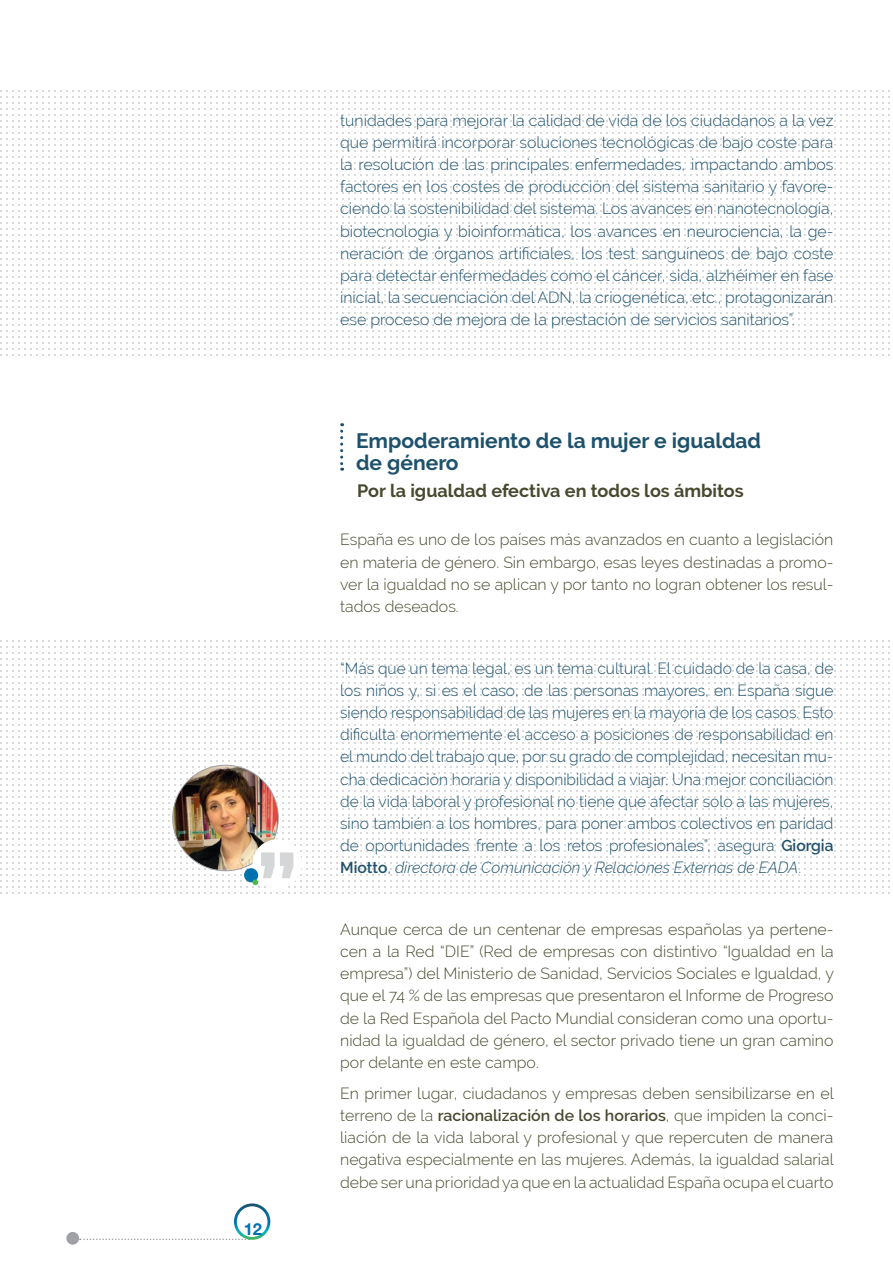
<style>
.page{position:relative;width:893px;height:1263px;background:#fff}
.page>*{position:absolute;margin:0;border:0;box-sizing:border-box;transform-origin:0 0}
.nivel_2{font:700 21px/22.2px "Raleway";color:#1d516c}
.nivel_2_-verde{font:700 18px "Raleway";color:#494930}
.t1{font:700 16.5px "Helvetica Neue";color:#0071ad}
.txt_corrido{font:300 15.9px/22.2px "Raleway";color:#1d516c;text-align:justify}
.txt_corrido-2{font:300 15.9px/22.2px "Raleway";color:#494930;text-align:justify}
.s1{font-weight:600}
.s2{font-style:italic}
</style>
<div class="page">
<div style="left:66px;top:1232px;width:13px;height:13px;background:#a0a1a5;border-radius:50%"></div>
<svg style="left:80px;top:1238px;width:168px;height:2px"></svg>
<div style="left:234px;top:1203px;width:36px;height:37px;border:3px solid #fff;border-radius:50%"></div>
<hr style="left:892px;top:617px;width:1px;height:245px;background:#bfbfbf">
<svg style="left:0;top:90px;width:890px;height:266px"></svg>
<svg style="left:0;top:638px;width:893px;height:256px"></svg>
<svg style="left:340px;top:423px;width:3px;height:48px"></svg>
<img style="left:173px;top:765px;width:105px;height:106px;border-radius:53px">
<div style="left:252px;top:839px;width:50px;height:50px;background:#fff;border-radius:50%"></div>
<div style="left:244px;top:868px;width:14px;height:14px;background:#0071ad;border-radius:50%"></div>
<svg style="left:252px;top:852px;width:41px;height:33px"></svg>
<p class="t1" style="left:244px;top:1216px;width:20px">12</p>
<p class="txt_corrido" style="left:340px;top:109px;width:495px">tunidades para mejorar la calidad de vida de los ciudadanos a la vez que permitirá incorporar soluciones tecnológicas de bajo coste para la resolución de las principales enfermedades, impactando ambos factores en los costes de producción del sistema sanitario y favore&shy;ciendo la sostenibilidad del sistema. Los avances en nanotecnología, biotecnología y bioinformática, los avances en neurociencia, la ge&shy;neración de órganos artificiales, los test sanguíneos de bajo coste para detectar enfermedades como el cáncer, sida, alzhéimer en fase inicial, la secuenciación del ADN, la criogenética, etc., protagonizarán ese proceso de mejora de la prestación de servicios sanitarios”.</p>
<p class="nivel_2" style="left:356px;top:430px;width:407px">Empoderamiento de la mujer e igualdad de género</p>
<p class="nivel_2_-verde" style="left:357px;top:480px;width:388px">Por la igualdad efectiva en todos los ámbitos</p>
<p class="txt_corrido-2" style="left:340px;top:529px;width:495px">España es uno de los países más avanzados en cuanto a legislación en materia de género. Sin embargo, esas leyes destinadas a promo&shy;ver la igualdad no se aplican y por tanto no logran obtener los resul&shy;tados deseados.</p>
<p class="txt_corrido" style="left:340px;top:657px;width:495px">“Más que un tema legal, es un tema cultural. El cuidado de la casa, de los niños y, si es el caso, de las personas mayores, en España sigue siendo responsabilidad de las mujeres en la mayoría de los casos. Esto dificulta enormemente el acceso a posiciones de responsabilidad en el mundo del trabajo que, por su grado de complejidad, necesitan mu&shy;cha dedicación horaria y disponibilidad a viajar. Una mejor conciliación de la vida laboral y profesional no tiene que afectar solo a las mujeres, sino también a los hombres, para poner ambos colectivos en paridad de oportunidades frente a los retos profesionales”, asegura <span class="s1">Giorgia Miotto</span>, <span class="s2">directora de Comunicación y Relaciones Externas de EADA</span>.</p>
<p class="txt_corrido-2" style="left:340px;top:918px;width:495px">Aunque cerca de un centenar de empresas españolas ya pertene&shy;cen a la Red “DIE” (Red de empresas con distintivo “Igualdad en la empresa”) del Ministerio de Sanidad, Servicios Sociales e Igualdad, y que el 74 % de las empresas que presentaron el Informe de Progreso de la Red Española del Pacto Mundial consideran como una oportu&shy;nidad la igualdad de género, el sector privado tiene un gran camino por delante en este campo.</p>
<p class="txt_corrido-2" style="left:340px;top:1082px;width:495px">En primer lugar, ciudadanos y empresas deben sensibilizarse en el terreno de la <span class="s1">racionalización de los horarios</span>, que impiden la conci&shy;liación de la vida laboral y profesional y que repercuten de manera negativa especialmente en las mujeres. Además, la igualdad salarial debe ser una prioridad ya que en la actualidad España ocupa el cuarto</p>
</div>
